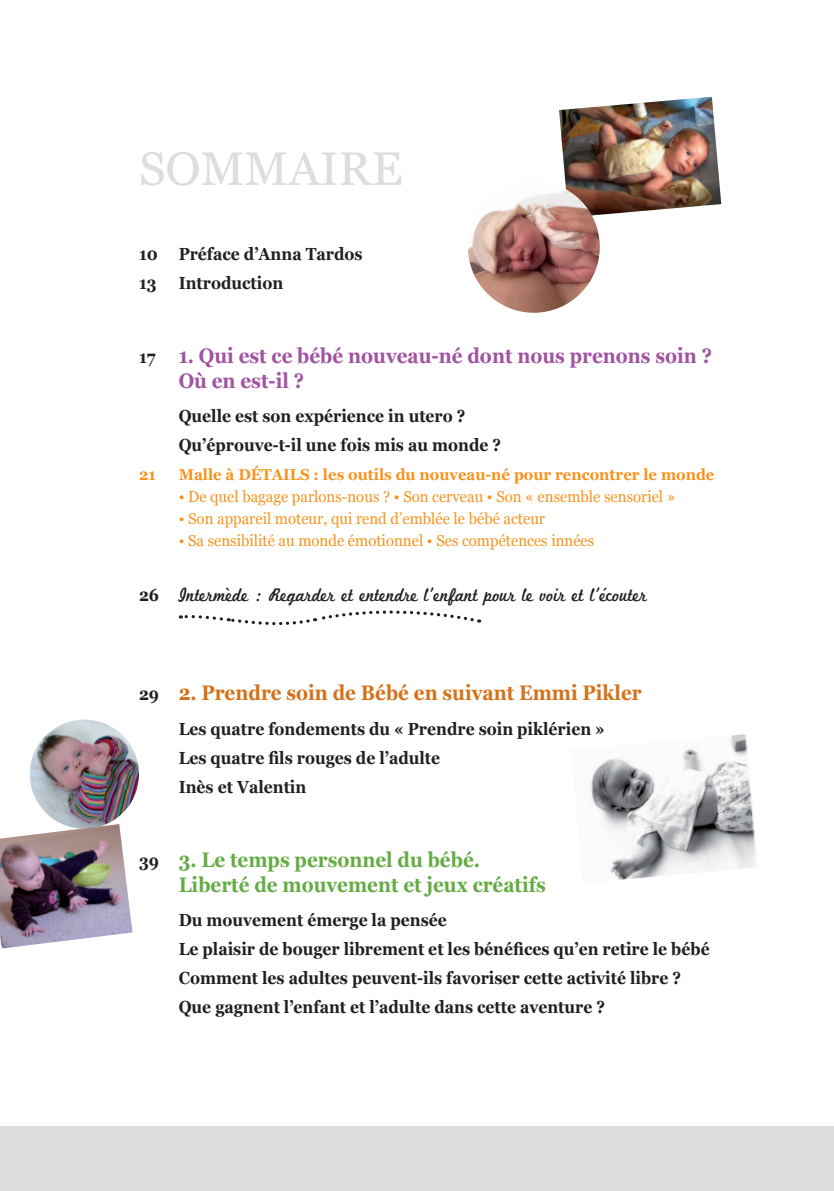
<style>
.page{position:relative;width:834px;height:1191px;background:#fff}
.page>*{position:absolute;margin:0;border:0;box-sizing:border-box;transform-origin:0 0}
.t1{font:47.25px "Georgia";color:#dcdddf}
.t2{font:700 21px/24.5px "Georgia";color:#64ac44;scale:.9 1}
.t3{font:700 21px/24.5px "Georgia";color:#a153a1;scale:.9 1}
.t4{font:700 21px "Georgia";color:#d47119;scale:.9 1}
.t5{font:19.25px "Marketing Script";color:#231f20;scale:.9 1}
.t6{font:700 17.5px/29.2px "Georgia";color:#231f20;scale:.9 1}
.t7{font:15.75px "Georgia";color:#f7931d;scale:.95 1}
.t8{font:700 15.75px "Georgia";color:#f7931d;scale:.95 1}
.s1{font-size:17.5px;color:#231f20}
.s2{font-family:"Georgia";font-weight:700;font-size:17.5px}
</style>
<div class="page">
<div style="left:0;top:1126px;width:833px;height:65px;background:#dcdddf"></div>
<img style="left:589px;top:734px;width:167px;height:146px">
<svg style="left:180px;top:610px;width:299px;height:16px"></svg>
<img style="left:29px;top:719px;width:110px;height:105px">
<img style="left:0;top:824px;width:132px;height:124px">
<img style="left:559px;top:97px;width:162px;height:120px">
<img style="left:468px;top:181px;width:131px;height:132px;border-radius:66px">
<h1 class="t1" style="left:139px;top:134px;width:97px">Sommai</h1>
<h1 class="t1" style="left:338px;top:134px;width:57px">re</h1>
<p class="t6" style="left:139px;top:238px;width:250px">10 Préface d’Anna Tardos<br>13</p>
<p class="t6" style="left:179px;top:268px;width:118px">Introduction</p>
<p class="t3" style="left:179px;top:343px;width:594px;text-indent:-40px"><span class="s1">17</span> 1. Qui est ce bébé nouveau-né dont nous prenons soin ?<br>Où en est-il ?</p>
<p class="t6" style="left:179px;top:400px;width:359px">Quelle est son expérience in utero ?<br>Qu’éprouve-t-il une fois mis au monde ?</p>
<p class="t8" style="left:139px;top:463px;width:19px">21</p>
<p class="t8" style="left:179px;top:463px;width:565px">Malle à DÉTAILS : les outils du nouveau-né pour rencontrer le monde</p>
<p class="t7" style="left:179px;top:485px;width:524px">• De quel bagage parlons-nous ? • Son cerveau • Son « ensemble sensoriel »</p>
<p class="t7" style="left:179px;top:507px;width:387px">• Son appareil moteur, qui rend d’emblée le bébé acteur</p>
<p class="t7" style="left:179px;top:529px;width:439px">• Sa sensibilité au monde émotionnel • Ses compétences innées</p>
<p class="t5" style="left:139px;top:583px;width:565px"><span class="s2">26</span> Intermède : Regarder et entendre l’enfant pour le voir et l’écouter</p>
<p class="t4" style="left:139px;top:677px;width:560px"><span class="s1">29</span> 2. Prendre soin de Bébé en suivant Emmi Pikler</p>
<p class="t6" style="left:179px;top:713px;width:475px">Les quatre fondements du « Prendre soin piklérien »<br>Les quatre fils rouges de l’adulte<br>Inès et Valentin</p>
<p class="t2" style="left:179px;top:846px;width:409px;text-indent:-40px"><span class="s1">39</span> 3. Le temps personnel du bébé.<br>Liberté de mouvement et jeux créatifs</p>
<p class="t6" style="left:179px;top:904px;width:591px">Du mouvement émerge la pensée<br>Le plaisir de bouger librement et les bénéfices qu’en retire le bébé Comment les adultes peuvent-ils favoriser cette activité libre ?<br>Que gagnent l’enfant et l’adulte dans cette aventure ?</p>
</div>
